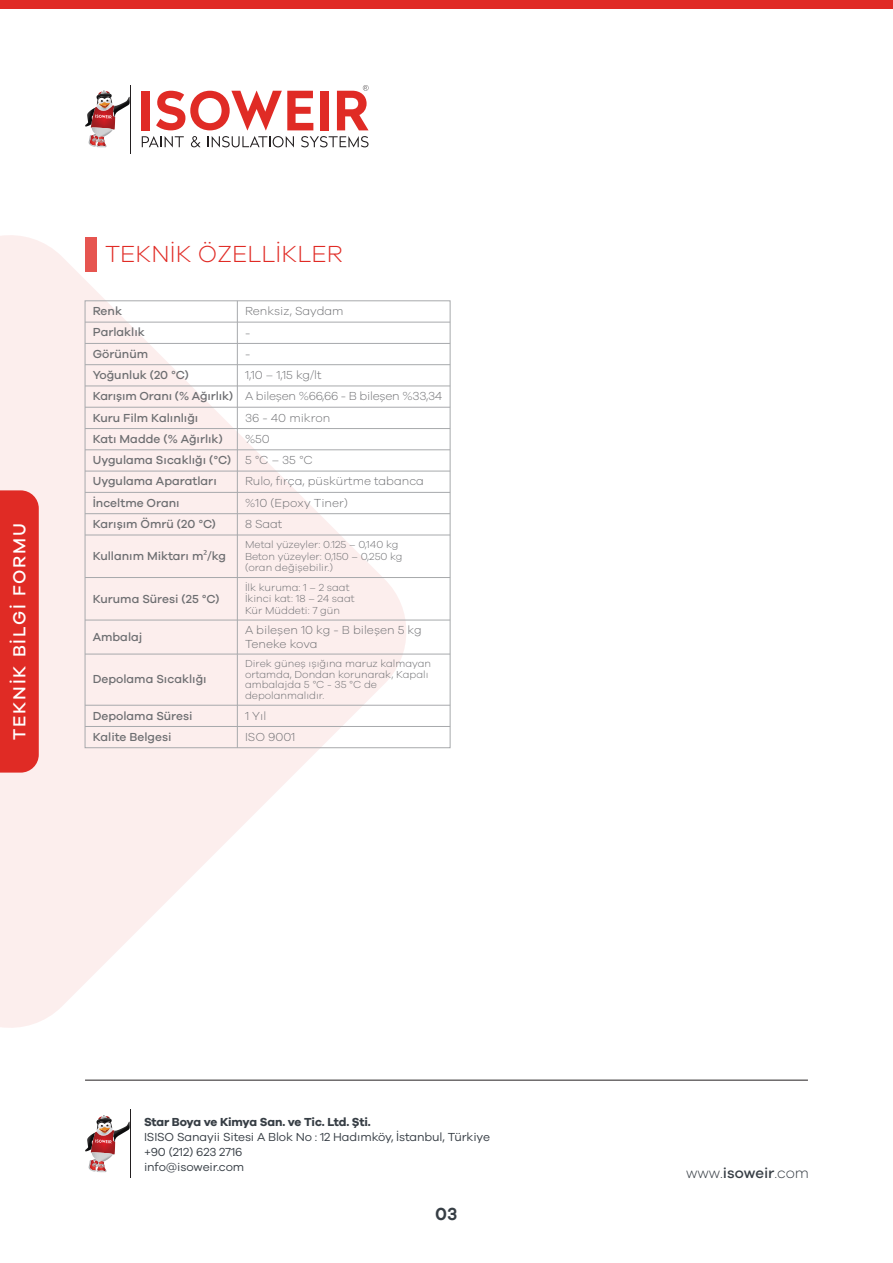
<style>
.page{position:relative;width:893px;height:1263px;background:#fff}
.page>*{position:absolute;margin:0;border:0;box-sizing:border-box;transform-origin:0 0}
.t1{font:300 24px "Galano Grotesque";color:#e02b25}
.t2{font:500 18px "Galano Grotesque";letter-spacing:.1em;color:#fff}
.t3{font:600 18px "Galano Grotesque";color:#373e45}
.t4{font:300 15px "Galano Grotesque";color:#373e45}
.t5{font:500 12px/21.3px "Galano Grotesque";color:#6d6e71}
.t6{font:300 12px/14.4px "Galano Grotesque";color:#6d6e71}
.t7{font:12px/15px "Galano Grotesque";letter-spacing:-.01em;color:#373e45}
.t8{font:300 12px "Galano Grotesque";letter-spacing:-.02em;color:#6d6e71}
.t9{font:700 12px "Galano Grotesque";letter-spacing:-.02em;color:#373e45}
.t10{font:300 10.5px/11.4px "Galano Grotesque";color:#6d6e71}
.s1{font-weight:500}
.s2{font-weight:300}
.s3{font-family:"Myriad Pro";font-weight:400}
</style>
<div class="page">
<svg style="left:0;top:235px;width:406px;height:793px;fill:#fceeed"></svg>
<div style="left:0;top:490px;width:39px;height:283px;background:#e02b25"></div>
<hr style="left:130px;top:85px;width:1px;height:68px;background:#231f20">
<svg style="left:85px;top:91px;width:45px;height:56px"></svg>
<svg style="left:142px;top:136px;width:42px;height:11px"></svg>
<svg style="left:191px;top:136px;width:10px;height:11px"></svg>
<svg style="left:208px;top:136px;width:86px;height:11px"></svg>
<svg style="left:301px;top:136px;width:68px;height:11px"></svg>
<div style="left:142px;top:91px;width:8px;height:39px;background:#e02b25"></div>
<svg style="left:156px;top:91px;width:157px;height:39px"></svg>
<div style="left:320px;top:91px;width:8px;height:39px;background:#e02b25"></div>
<svg style="left:337px;top:85px;width:32px;height:45px"></svg>
<hr style="left:130px;top:1110px;width:1px;height:68px;background:#231f20">
<svg style="left:85px;top:1115px;width:45px;height:57px"></svg>
<hr style="left:85px;top:1080px;width:723px;height:1px;background:#231f20">
<div style="left:0;top:0;width:893px;height:9px;background:#e02b25"></div>
<div style="left:85px;top:237px;width:11px;height:34px;background:#e65550"></div>
<hr style="left:85px;top:322px;width:365px;height:1px;background:#a7a9ac">
<hr style="left:85px;top:343px;width:365px;height:1px;background:#a7a9ac">
<hr style="left:85px;top:364px;width:365px;height:1px;background:#a7a9ac">
<hr style="left:85px;top:386px;width:365px;height:1px;background:#a7a9ac">
<hr style="left:85px;top:428px;width:365px;height:1px;background:#a7a9ac">
<hr style="left:85px;top:407px;width:365px;height:1px;background:#a7a9ac">
<hr style="left:85px;top:449px;width:365px;height:1px;background:#a7a9ac">
<hr style="left:85px;top:471px;width:365px;height:1px;background:#a7a9ac">
<hr style="left:85px;top:492px;width:365px;height:1px;background:#a7a9ac">
<hr style="left:85px;top:513px;width:365px;height:1px;background:#a7a9ac">
<hr style="left:85px;top:535px;width:365px;height:1px;background:#a7a9ac">
<svg style="left:237px;top:301px;width:1px;height:234px"></svg>
<hr style="left:237px;top:535px;width:1px;height:42px;background:#a7a9ac">
<hr style="left:85px;top:577px;width:365px;height:1px;background:#a7a9ac">
<hr style="left:237px;top:577px;width:1px;height:43px;background:#a7a9ac">
<hr style="left:85px;top:620px;width:365px;height:1px;background:#a7a9ac">
<hr style="left:85px;top:705px;width:365px;height:1px;background:#a7a9ac">
<hr style="left:237px;top:654px;width:1px;height:51px;background:#a7a9ac">
<hr style="left:85px;top:726px;width:365px;height:1px;background:#a7a9ac">
<svg style="left:237px;top:706px;width:1px;height:42px"></svg>
<hr style="left:85px;top:654px;width:365px;height:1px;background:#a7a9ac">
<hr style="left:237px;top:620px;width:1px;height:34px;background:#a7a9ac">
<h2 class="t2" style="left:9px;top:740px;width:218px;rotate:-90deg">TEKNİK BİLGİ FORMU</h2>
<h1 class="t1" style="left:105px;top:240px;width:239px">TEKNİK ÖZELLİKLER</h1>
<p class="t5" style="left:93px;top:300px;width:31px">Renk</p>
<p class="t6" style="left:245px;top:304px;width:100px">Renksiz, Saydam</p>
<p class="t5" style="left:93px;top:321px;width:54px">Parlaklık</p>
<p class="t6" style="left:245px;top:325px;width:7px">-</p>
<p class="t5" style="left:93px;top:343px;width:57px">Görünüm</p>
<p class="t6" style="left:245px;top:346px;width:7px">-</p>
<p class="t5" style="left:93px;top:364px;width:98px">Yoğunluk (20 °C)</p>
<p class="t6" style="left:245px;top:367px;width:78px">1,10 – 1,15 kg/lt</p>
<p class="t5" style="left:93px;top:406px;width:107px">Kuru Film Kalınlığı</p>
<p class="t6" style="left:245px;top:410px;width:87px">36 - 40 mikron</p>
<p class="t8" style="left:93px;top:389px;width:351px"><span class="s1">Karışım Oranı (% Ağırlık)</span> A bileşen %66,66 - B bileşen %33,34</p>
<p class="t5" style="left:93px;top:428px;width:132px">Katı Madde (% Ağırlık)</p>
<p class="t5" style="left:93px;top:428px;width:222px;text-indent:152px"><span class="s2">%50<br></span>Uygulama Sıcaklığı (°C) <span class="s2">5 °C – 35 °C<br></span>Uygulama Aparatları</p>
<p class="t6" style="left:245px;top:474px;width:180px">Rulo, fırça, püskürtme tabanca</p>
<p class="t5" style="left:93px;top:492px;width:88px">İnceltme Oranı</p>
<p class="t6" style="left:245px;top:495px;width:104px">%10 (Epoxy Tiner)</p>
<p class="t5" style="left:93px;top:513px;width:125px">Karışım Ömrü (20 °C)</p>
<p class="t6" style="left:245px;top:516px;width:39px">8 Saat</p>
<p class="t5" style="left:93px;top:545px;width:135px">Kullanım Miktarı m<span class="s3">²</span>/kg</p>
<p class="t10" style="left:245px;top:539px;width:159px">Metal yüzeyler: 0.125 – 0,140 kg<br>Beton yüzeyler: 0,150 – 0,250 kg (oran değişebilir.)</p>
<p class="t5" style="left:93px;top:587px;width:128px">Kuruma Süresi (25 °C)</p>
<p class="t10" style="left:245px;top:581px;width:111px">İlk kuruma: 1 – 2 saat<br>İkinci kat: 18 – 24 saat<br>Kür Müddeti: 7 gün</p>
<p class="t5" style="left:93px;top:626px;width:51px">Ambalaj</p>
<p class="t6" style="left:245px;top:622px;width:178px">A bileşen 10 kg - B bileşen 5 kg<br>Teneke kova</p>
<p class="t5" style="left:93px;top:668px;width:115px">Depolama Sıcaklığı</p>
<p class="t10" style="left:245px;top:658px;width:188px;line-height:10.5px">Direk güneş ışığına maruz kalmayan ortamda, Dondan korunarak, Kapalı ambalajda 5 °C - 35 °C de depolanmalıdır.</p>
<p class="t5" style="left:93px;top:704px;width:101px">Depolama Süresi</p>
<p class="t6" style="left:245px;top:708px;width:23px">1 Yıl</p>
<p class="t5" style="left:93px;top:726px;width:80px">Kalite Belgesi</p>
<p class="t6" style="left:245px;top:729px;width:52px">ISO 9001</p>
<p class="t9" style="left:144px;top:1114px;width:228px">Star Boya ve Kimya San. ve Tic. Ltd. Şti.</p>
<p class="t7" style="left:144px;top:1128px;width:347px">ISISO Sanayii Sitesi A Blok No : 12 Hadımköy, İstanbul, Türkiye +90 (212) 623 2716<br>info@isoweir.com</p>
<h2 class="t3" style="left:435px;top:1203px;width:24px">03</h2>
<p class="t4" style="left:686px;top:1164px;width:124px">www.<span class="s1">isoweir</span>.com</p>
</div>
